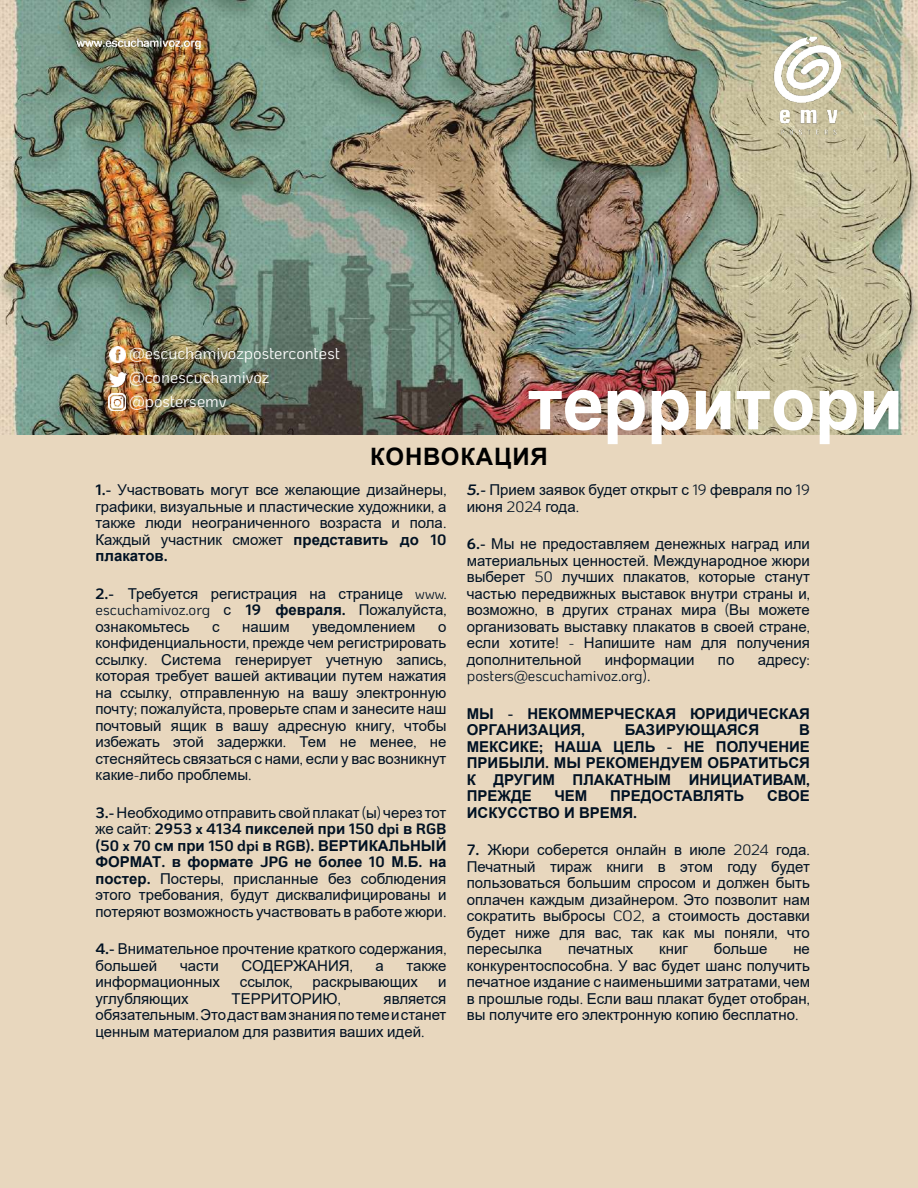
<style>
.page{position:relative;width:918px;height:1188px;background:#e8d7be}
.page>*{position:absolute;margin:0;border:0;box-sizing:border-box;transform-origin:0 0}
.t1{font:700 72px "Helvetica";color:#fff}
.t2{font:700 24px "Arial";letter-spacing:.035em;color:#000}
.t3{font:16.5px/24.5px "Ko Ho";letter-spacing:-.005em;color:#fff}
.t4{font:15px/16.5px "Arial";color:#001123;text-align:justify}
.t5{font:700 15px/16.5px "Arial";color:#001123}
.t6{font:15px "Ko Ho";letter-spacing:-.005em;color:#001123}
.t7{font:700 15px "Ko Ho";color:#001123}
.s1{font-family:"Ko Ho";font-weight:700}
.s2{font-family:"Ko Ho"}
.s3{font-weight:700}
.s4{font-family:"Arial"}
.s5{font-family:"Arial";font-weight:700}
.s6{font-family:"Arial";font-weight:400}
.s7{font-weight:400}
.s8{font-family:"Ko Ho";font-weight:700;font-style:italic}
</style>
<div class="page">
<img style="left:0;top:0;width:918px;height:435px">
<img style="left:109px;top:393px;width:17px;height:17px">
<img style="left:110px;top:347px;width:16px;height:16px">
<img style="left:108px;top:371px;width:19px;height:16px">
<img style="left:76px;top:37px;width:766px;height:99px">
<p class="t3" style="left:130px;top:340px;width:212px">@escuchamivozpostercontest @conescuchamivoz @postersemv</p>
<h1 class="t1" style="left:527px;top:375px;width:377px">территори</h1>
<h2 class="t2" style="left:370px;top:447px;width:179px">КОНВОКАЦИЯ</h2>
<p class="t4" style="left:95px;top:483px;width:353px"><span class="s1">1.-</span> Участвовать могут все желающие дизайнеры<span class="s2">, </span>графики<span class="s2">,</span> визуальные и пластические художники<span class="s2">,</span> а также люди неограниченного возраста и пола<span class="s2">.<br></span>Каждый участник сможет <span class="s3">представить до</span> <span class="s1">10 </span><span class="s3">плакатов</span><span class="s1">.</span></p>
<p class="t4" style="left:95px;top:586px;width:353px"><span class="s1">2.-</span> Требуется регистрация на странице <span class="s2">www.</span></p>
<p class="t6" style="left:95px;top:599px;width:353px">escuchamivoz.org <span class="s4">с</span> <span class="s3">19</span> <span class="s5">февраля</span><span class="s3">.</span> <span class="s4">Пожалуйста</span>,</p>
<p class="t4" style="left:95px;top:619px;width:96px">ознакомьтесь</p>
<p class="t4" style="left:212px;top:619px;width:9px">с</p>
<p class="t4" style="left:242px;top:619px;width:49px">нашим</p>
<p class="t4" style="left:312px;top:619px;width:105px">уведомлением</p>
<p class="t4" style="left:95px;top:619px;width:353px;text-indent:343px">о конфиденциальности<span class="s2">,</span> прежде чем регистрировать ссылку<span class="s2">.</span> Система генерирует учетную запись<span class="s2">, </span>которая требует вашей активации путем нажатия на ссылку<span class="s2">,</span> отправленную на вашу электронную почту<span class="s2">;</span> пожалуйста<span class="s2">,</span> проверьте спам и занесите наш почтовый ящик в вашу адресную книгу<span class="s2">,</span> чтобы избежать этой задержки<span class="s2">.</span> Тем не менее<span class="s2">,</span> не стесняйтесь связаться с нами<span class="s2">,</span> если у вас возникнут какие<span class="s2">-</span>либо проблемы<span class="s2">.</span></p>
<p class="t4" style="left:95px;top:805px;width:353px"><span class="s1">3.-</span> Необходимоотправить свой плакат <span class="s2">(</span>ы<span class="s2">)</span> через тот</p>
<p class="t7" style="left:95px;top:818px;width:353px"><span class="s6">же сайт</span><span class="s7">:</span> 2953 x 4134 <span class="s4">пикселей при</span> 150 dpi <span class="s4">в</span> RGB</p>
<p class="t4" style="left:95px;top:838px;width:353px"><span class="s1">(50 x 70</span> <span class="s3">см при</span> <span class="s1">150 dpi</span> <span class="s3">в</span> <span class="s1">RGB).</span> <span class="s3">ВЕРТИКАЛЬНЫЙ ФОРМАТ</span><span class="s1">.</span> <span class="s3">в формате</span> <span class="s1">JPG</span> <span class="s3">не более</span> <span class="s1">10</span> <span class="s3">М</span><span class="s1">.</span><span class="s3">Б</span><span class="s1">.</span> <span class="s3">на постер</span><span class="s1">.</span> Постеры<span class="s2">,</span> присланные без соблюдения этого требования<span class="s2">,</span> будут дисквалифицированы и потеряют возможность участвовать в работе жюри<span class="s2">.</span></p>
<p class="t4" style="left:95px;top:942px;width:353px"><span class="s1">4.-</span> Внимательное прочтение краткого содержания<span class="s2">, </span>большей</p>
<p class="t4" style="left:180px;top:958px;width:40px">части</p>
<p class="t4" style="left:242px;top:958px;width:113px">СОДЕРЖАНИЯ<span class="s2">,</span></p>
<p class="t4" style="left:375px;top:958px;width:10px">а</p>
<p class="t4" style="left:406px;top:958px;width:41px">также</p>
<p class="t4" style="left:95px;top:975px;width:126px">информационных</p>
<p class="t4" style="left:240px;top:975px;width:54px">ссылок<span class="s2">,</span></p>
<p class="t4" style="left:313px;top:975px;width:107px">раскрывающих</p>
<p class="t4" style="left:438px;top:975px;width:10px">и</p>
<p class="t4" style="left:95px;top:991px;width:95px">углубляющих</p>
<p class="t4" style="left:232px;top:991px;width:111px">ТЕРРИТОРИЮ<span class="s2">,</span></p>
<p class="t4" style="left:95px;top:991px;width:353px;text-indent:288px">является обязательным<span class="s2">.</span>Этодаствамзнанияпотемеистанет ценным материалом для развития ваших идей<span class="s2">.</span></p>
<p class="t4" style="left:467px;top:483px;width:345px"><span class="s8">5.-</span> Прием заявок будет открыт с <span class="s2">19</span> февраля по <span class="s2">19 </span>июня <span class="s2">2024</span> года<span class="s2">.</span></p>
<p class="t4" style="left:467px;top:537px;width:345px"><span class="s1">6.-</span> Мы не предоставляем денежных наград или материальных ценностей<span class="s2">.</span> Международное жюри выберет <span class="s2">50</span> лучших плакатов<span class="s2">,</span> которые станут частью передвижных выставок внутри страны и<span class="s2">, </span>возможно<span class="s2">,</span> в других странах мира <span class="s2">(</span>Вы можете организовать выставку плакатов в своей стране<span class="s2">, </span>если хотите<span class="s2">! -</span> Напишите нам для получения дополнительной</p>
<p class="t4" style="left:605px;top:652px;width:91px">информации</p>
<p class="t4" style="left:718px;top:652px;width:18px">по</p>
<p class="t4" style="left:758px;top:652px;width:54px">адресу<span class="s2">:</span></p>
<p class="t6" style="left:467px;top:665px;width:185px">posters@escuchamivoz.org).</p>
<p class="t5" style="left:467px;top:706px;width:345px">МЫ <span class="s2">-</span> НЕКОММЕРЧЕСКАЯ ЮРИДИЧЕСКАЯ<br>ОРГАНИЗАЦИЯ<span class="s2">,</span></p>
<p class="t5" style="left:625px;top:723px;width:136px">БАЗИРУЮЩАЯСЯ</p>
<p class="t5" style="left:467px;top:723px;width:345px;text-align:justify;text-indent:332px">В МЕКСИКЕ<span class="s2">;</span> НАША ЦЕЛЬ <span class="s2">-</span> НЕ ПОЛУЧЕНИЕ ПРИБЫЛИ<span class="s2">.</span> МЫ РЕКОМЕНДУЕМ ОБРАТИТЬСЯ К ДРУГИМ ПЛАКАТНЫМ ИНИЦИАТИВАМ<span class="s2">, </span>ПРЕЖДЕ</p>
<p class="t5" style="left:554px;top:789px;width:35px">ЧЕМ</p>
<p class="t5" style="left:610px;top:789px;width:136px">ПРЕДОСТАВЛЯТЬ</p>
<p class="t5" style="left:767px;top:789px;width:44px">СВОЕ</p>
<p class="t5" style="left:467px;top:805px;width:172px">ИСКУССТВО И ВРЕМЯ<span class="s2">.</span></p>
<p class="t4" style="left:467px;top:843px;width:345px"><span class="s1">7.</span> Жюри соберется онлайн в июле <span class="s2">2024</span> года<span class="s2">.<br></span>Печатный тираж книги в этом году будет пользоваться большим спросом и должен быть оплачен каждым дизайнером<span class="s2">.</span> Это позволит нам сократить выбросы <span class="s2">CO2,</span> а стоимость доставки будет ниже для вас<span class="s2">,</span> так как мы поняли<span class="s2">,</span> что пересылка</p>
<p class="t4" style="left:568px;top:942px;width:67px">печатных</p>
<p class="t4" style="left:659px;top:942px;width:30px">книг</p>
<p class="t4" style="left:714px;top:942px;width:55px">больше</p>
<p class="t4" style="left:467px;top:942px;width:345px;text-indent:327px">не конкурентоспособна<span class="s2">.</span> У вас будет шанс получить печатное издание с наименьшими затратами<span class="s2">,</span> чем в прошлые годы<span class="s2">.</span> Если ваш плакат будет отобран<span class="s2">, </span>вы получите его электронную копию бесплатно<span class="s2">.</span></p>
</div>
